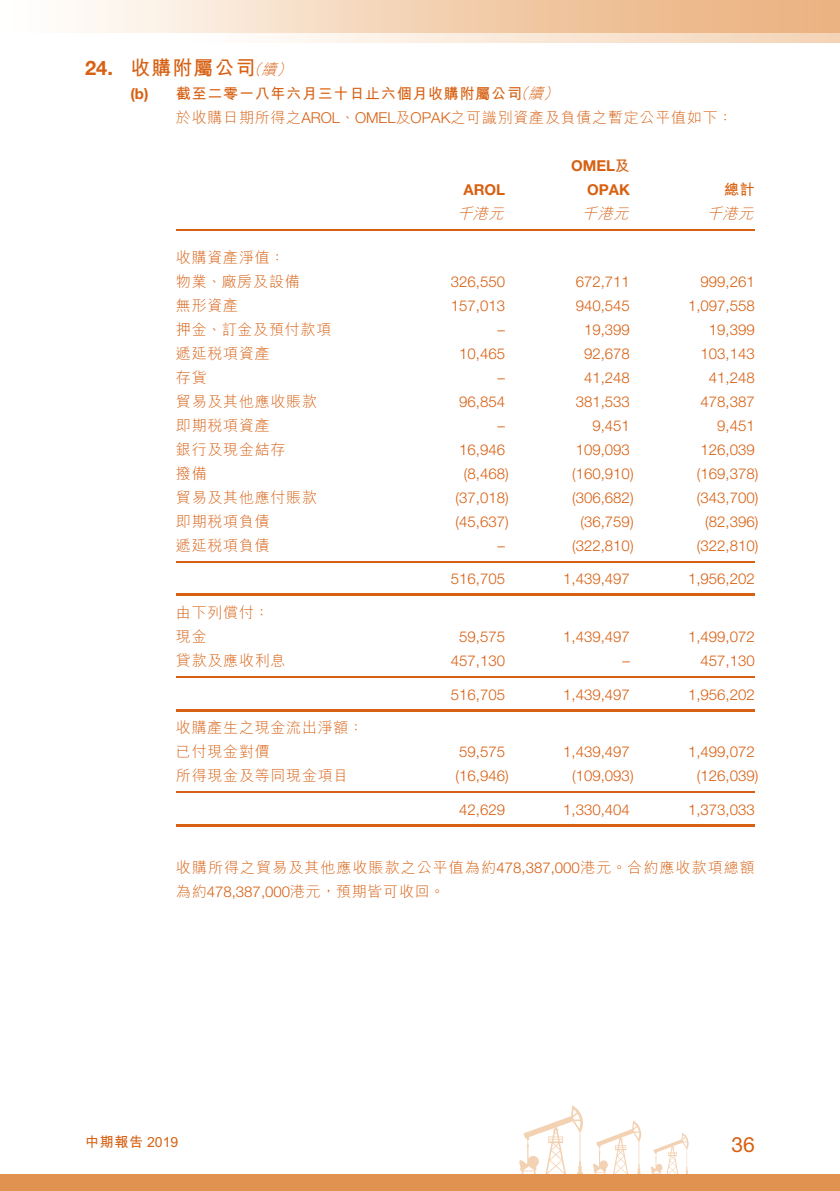
<style>
.page{position:relative;width:840px;height:1191px;background:#fff}
.page>*{position:absolute;margin:0;border:0;box-sizing:border-box;transform-origin:0 0}
.t1{font:21px "Helvetica Neue LT Std";color:#d76012}
.t2{font:20px "M Hei HK Bold E Ten B5 H";letter-spacing:.05em;color:#d76012}
.t3{font:300 15px "Helvetica Neue LT Std";color:#d76012}
.t4{font:15px/24px "M Hei HK Light E Ten B5 H";letter-spacing:.05em;color:#d76012}
.t5{font:15px/24px "M Hei HK Light E Ten B5 H";letter-spacing:.07em;color:#d76012}
.t6{font:15px "M Hei HK Bold E Ten B5 H";letter-spacing:.05em;color:#d76012}
.t7{font:700 15px/24px "Helvetica Neue LT Std";color:#d76012;text-align:right}
.t8{font:italic 15px "M Hei HK Light E Ten B5 H";color:#d76012}
.t9{font:14px "M Hei HK Bold E Ten B5 H";letter-spacing:.025em;color:#d76012}
.s1{font-family:"Helvetica Neue LT Std";font-weight:700}
.s2{font-family:"M Hei HK Light E Ten B5 H";font-style:italic;font-size:15px}
.s3{font-family:"M Hei HK Light E Ten B5 H";font-style:italic}
.s4{font-family:"Helvetica Neue LT Std";font-weight:300}
.s5{font-family:"M Hei HK Bold E Ten B5 H";font-weight:400}
</style>
<div class="page">
<svg style="left:275px;top:33px;width:564px;height:9px;background:#f8e6d5"></svg>
<div style="left:0;top:0;width:170px;height:33px;background:#fef8f3"></div>
<svg style="left:518px;top:1105px;width:66px;height:70px"></svg>
<svg style="left:592px;top:1120px;width:50px;height:55px"></svg>
<svg style="left:650px;top:1133px;width:39px;height:42px"></svg>
<div style="left:0;top:1175px;width:839px;height:16px;background:#e29250"></div>
<hr style="left:176px;top:230px;width:221px;height:1px;background:#d76012">
<hr style="left:397px;top:230px;width:125px;height:1px;background:#d76012">
<hr style="left:522px;top:230px;width:124px;height:1px;background:#d76012">
<hr style="left:646px;top:230px;width:108px;height:1px;background:#d76012">
<hr style="left:176px;top:561px;width:221px;height:1px;background:#d76012">
<hr style="left:397px;top:561px;width:125px;height:1px;background:#d76012">
<hr style="left:522px;top:561px;width:124px;height:1px;background:#d76012">
<hr style="left:646px;top:561px;width:108px;height:1px;background:#d76012">
<hr style="left:176px;top:594px;width:221px;height:2px;background:#d76012">
<hr style="left:397px;top:594px;width:125px;height:2px;background:#d76012">
<hr style="left:522px;top:594px;width:124px;height:2px;background:#d76012">
<hr style="left:646px;top:594px;width:108px;height:2px;background:#d76012">
<hr style="left:176px;top:676px;width:221px;height:1px;background:#d76012">
<hr style="left:397px;top:676px;width:125px;height:1px;background:#d76012">
<hr style="left:522px;top:676px;width:124px;height:1px;background:#d76012">
<hr style="left:646px;top:676px;width:108px;height:1px;background:#d76012">
<hr style="left:176px;top:709px;width:221px;height:2px;background:#d76012">
<hr style="left:397px;top:709px;width:125px;height:2px;background:#d76012">
<hr style="left:522px;top:709px;width:124px;height:2px;background:#d76012">
<hr style="left:646px;top:709px;width:108px;height:2px;background:#d76012">
<hr style="left:176px;top:792px;width:221px;height:1px;background:#d76012">
<hr style="left:397px;top:792px;width:125px;height:1px;background:#d76012">
<hr style="left:522px;top:792px;width:124px;height:1px;background:#d76012">
<hr style="left:646px;top:792px;width:108px;height:1px;background:#d76012">
<hr style="left:176px;top:824px;width:221px;height:2px;background:#d76012">
<hr style="left:397px;top:824px;width:125px;height:2px;background:#d76012">
<hr style="left:522px;top:824px;width:124px;height:2px;background:#d76012">
<hr style="left:646px;top:824px;width:108px;height:2px;background:#d76012">
<h2 class="t2" style="left:85px;top:60px;width:211px"><span class="s1">24.</span> 收購附屬公司<span class="s2">（續）</span></h2>
<p class="t6" style="left:130px;top:88px;width:432px"><span class="s1">(b)</span> 截至二零一八年六月三十日止六個月收購附屬公司<span class="s3">（續）</span></p>
<p class="t4" style="left:176px;top:108px;width:558px">於收購日期所得之<span class="s4">AROL</span>、<span class="s4">OMEL</span>及<span class="s4">OPAK</span>之可識別資產及負債之暫定公平值如下：</p>
<p class="t7" style="left:463px;top:178px;width:43px">AROL</p>
<p class="t7" style="left:570px;top:154px;width:60px">OMEL<span class="s5">及<br></span>OPAK</p>
<p class="t6" style="left:723px;top:184px;width:32px">總計</p>
<p class="t4" style="left:176px;top:247px;width:125px">收購資產淨值：物業、廠房及設備</p>
<p class="t8" style="left:457px;top:208px;width:51px">千港元</p>
<p class="t8" style="left:581px;top:208px;width:51px">千港元</p>
<p class="t8" style="left:706px;top:208px;width:51px">千港元</p>
<p class="t3" style="left:450px;top:276px;width:56px">326,550</p>
<p class="t3" style="left:575px;top:276px;width:56px">672,711</p>
<p class="t3" style="left:700px;top:276px;width:56px">999,261</p>
<p class="t4" style="left:176px;top:295px;width:64px">無形資產</p>
<p class="t3" style="left:450px;top:300px;width:56px">157,013</p>
<p class="t3" style="left:575px;top:300px;width:56px">940,545</p>
<p class="t3" style="left:687px;top:300px;width:68px">1,097,558</p>
<p class="t4" style="left:176px;top:319px;width:157px">押金、訂金及預付款項</p>
<p class="t3" style="left:497px;top:324px;width:9px">–</p>
<p class="t3" style="left:583px;top:324px;width:47px">19,399</p>
<p class="t3" style="left:708px;top:324px;width:47px">19,399</p>
<p class="t4" style="left:176px;top:343px;width:95px">遞延稅項資產</p>
<p class="t3" style="left:459px;top:348px;width:47px">10,465</p>
<p class="t3" style="left:583px;top:348px;width:47px">92,678</p>
<p class="t3" style="left:700px;top:348px;width:56px">103,143</p>
<p class="t4" style="left:176px;top:367px;width:32px">存貨</p>
<p class="t3" style="left:497px;top:372px;width:9px">–</p>
<p class="t3" style="left:583px;top:372px;width:47px">41,248</p>
<p class="t3" style="left:708px;top:372px;width:47px">41,248</p>
<p class="t4" style="left:176px;top:391px;width:142px">貿易及其他應收賬款</p>
<p class="t3" style="left:459px;top:396px;width:47px">96,854</p>
<p class="t3" style="left:575px;top:396px;width:56px">381,533</p>
<p class="t3" style="left:700px;top:396px;width:56px">478,387</p>
<p class="t4" style="left:176px;top:415px;width:95px">即期稅項資產</p>
<p class="t3" style="left:497px;top:420px;width:9px">–</p>
<p class="t3" style="left:592px;top:420px;width:39px">9,451</p>
<p class="t3" style="left:716px;top:420px;width:39px">9,451</p>
<p class="t4" style="left:176px;top:439px;width:111px">銀行及現金結存</p>
<p class="t3" style="left:459px;top:444px;width:47px">16,946</p>
<p class="t3" style="left:575px;top:444px;width:56px">109,093</p>
<p class="t3" style="left:700px;top:444px;width:56px">126,039</p>
<p class="t4" style="left:176px;top:463px;width:32px">撥備</p>
<p class="t3" style="left:463px;top:468px;width:46px">(8,468)</p>
<p class="t3" style="left:571px;top:468px;width:63px">(160,910)</p>
<p class="t3" style="left:696px;top:468px;width:63px">(169,378)</p>
<p class="t4" style="left:176px;top:487px;width:142px">貿易及其他應付賬款</p>
<p class="t3" style="left:455px;top:492px;width:55px">(37,018)</p>
<p class="t3" style="left:571px;top:492px;width:63px">(306,682)</p>
<p class="t3" style="left:696px;top:492px;width:63px">(343,700)</p>
<p class="t4" style="left:176px;top:511px;width:95px">即期稅項負債</p>
<p class="t3" style="left:455px;top:516px;width:55px">(45,637)</p>
<p class="t3" style="left:580px;top:516px;width:55px">(36,759)</p>
<p class="t3" style="left:705px;top:516px;width:55px">(82,396)</p>
<p class="t4" style="left:176px;top:535px;width:95px">遞延稅項負債</p>
<p class="t3" style="left:497px;top:540px;width:9px">–</p>
<p class="t3" style="left:571px;top:540px;width:63px">(322,810)</p>
<p class="t3" style="left:696px;top:540px;width:63px">(322,810)</p>
<p class="t3" style="left:450px;top:573px;width:56px">516,705</p>
<p class="t3" style="left:563px;top:573px;width:68px">1,439,497</p>
<p class="t3" style="left:687px;top:573px;width:68px">1,956,202</p>
<p class="t4" style="left:176px;top:602px;width:94px">由下列償付：現金</p>
<p class="t3" style="left:459px;top:631px;width:47px">59,575</p>
<p class="t3" style="left:563px;top:631px;width:68px">1,439,497</p>
<p class="t3" style="left:687px;top:631px;width:68px">1,499,072</p>
<p class="t4" style="left:176px;top:650px;width:111px">貸款及應收利息</p>
<p class="t3" style="left:450px;top:655px;width:56px">457,130</p>
<p class="t3" style="left:622px;top:655px;width:9px">–</p>
<p class="t3" style="left:700px;top:655px;width:56px">457,130</p>
<p class="t3" style="left:450px;top:689px;width:56px">516,705</p>
<p class="t3" style="left:563px;top:689px;width:68px">1,439,497</p>
<p class="t3" style="left:687px;top:689px;width:68px">1,956,202</p>
<p class="t4" style="left:176px;top:718px;width:189px">收購產生之現金流出淨額：已付現金對價</p>
<p class="t3" style="left:459px;top:746px;width:47px">59,575</p>
<p class="t3" style="left:563px;top:746px;width:68px">1,439,497</p>
<p class="t3" style="left:687px;top:746px;width:68px">1,499,072</p>
<p class="t4" style="left:176px;top:766px;width:174px">所得現金及等同現金項目</p>
<p class="t3" style="left:455px;top:770px;width:55px">(16,946)</p>
<p class="t3" style="left:571px;top:770px;width:63px">(109,093)</p>
<p class="t3" style="left:696px;top:770px;width:63px">(126,039)</p>
<p class="t3" style="left:459px;top:804px;width:47px">42,629</p>
<p class="t3" style="left:563px;top:804px;width:68px">1,330,404</p>
<p class="t3" style="left:687px;top:804px;width:68px">1,373,033</p>
<p class="t5" style="left:176px;top:857px;width:580px">收購所得之貿易及其他應收賬款之公平值為約<span class="s4">478,387,000</span>港元。合約應收款項總額為約<span class="s4">478,387,000</span>港元，預期皆可收回。</p>
<p class="t9" style="left:85px;top:1136px;width:95px">中期報告 2019</p>
<h1 class="t1" style="left:731px;top:1136px;width:25px">36</h1>
</div>
